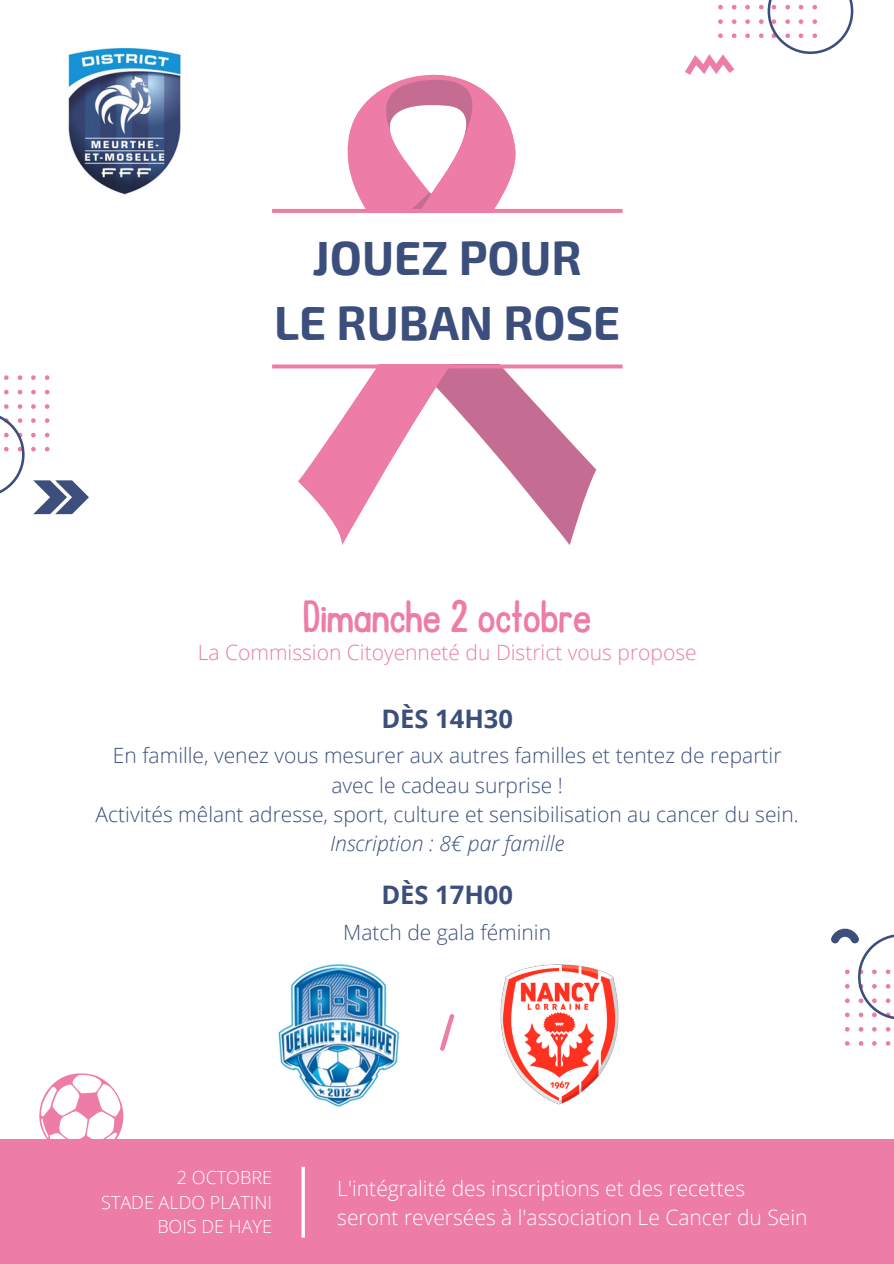
<style>
.page{position:relative;width:894px;height:1264px;background:#fff}
.page>*{position:absolute;margin:0;border:0;box-sizing:border-box;transform-origin:0 0}
.t1{font:54px "Ballpoint";color:#ed7ca7}
.t2{font:48px "Ballpoint";color:#ed7ca7}
.t3{font:700 46.95px/65.1px "Exo 2";color:#3c4f7c;text-align:center}
.t4{font:700 25.5px "Open Sans";color:#3c4f7c}
.t5{font:300 21px/29.2px "Open Sans";color:#3c4f7c;text-align:center}
.t6{font:300 21px/29.2px "Open Sans";color:#fff}
.t7{font:300 21px "Open Sans";color:#ed7ca7}
.t8{font:italic 300 21px "Open Sans";color:#3c4f7c}
.t9{font:300 18px/24.8px "Open Sans";color:#fff;text-align:right}
</style>
<div class="page">
<img style="left:278px;top:964px;width:122px;height:143px">
<img style="left:68px;top:48px;width:113px;height:147px">
<svg style="left:347px;top:74px;width:169px;height:135px"></svg>
<svg style="left:298px;top:368px;width:298px;height:176px"></svg>
<hr style="left:272px;top:209px;width:350px;height:4px;background:#ed7ca7">
<svg style="left:272px;top:364px;width:350px;height:4px"></svg>
<img style="left:500px;top:964px;width:118px;height:140px">
<div style="left:0;top:1139px;width:893px;height:124px;background:#ed7ca7"></div>
<svg style="left:718px;top:5px;width:4px;height:4px"></svg>
<svg style="left:718px;top:19px;width:4px;height:5px"></svg>
<svg style="left:718px;top:33px;width:4px;height:5px"></svg>
<svg style="left:731px;top:5px;width:5px;height:4px"></svg>
<svg style="left:731px;top:19px;width:5px;height:5px"></svg>
<svg style="left:731px;top:33px;width:5px;height:5px"></svg>
<svg style="left:745px;top:5px;width:4px;height:4px"></svg>
<svg style="left:745px;top:19px;width:4px;height:5px"></svg>
<svg style="left:745px;top:33px;width:4px;height:5px"></svg>
<svg style="left:4px;top:375px;width:5px;height:5px"></svg>
<svg style="left:4px;top:390px;width:5px;height:4px"></svg>
<svg style="left:18px;top:375px;width:4px;height:5px"></svg>
<svg style="left:18px;top:390px;width:4px;height:4px"></svg>
<svg style="left:31px;top:375px;width:5px;height:5px"></svg>
<svg style="left:31px;top:390px;width:5px;height:4px"></svg>
<svg style="left:31px;top:404px;width:5px;height:5px"></svg>
<svg style="left:31px;top:418px;width:5px;height:5px"></svg>
<svg style="left:31px;top:433px;width:5px;height:4px"></svg>
<svg style="left:31px;top:447px;width:5px;height:4px"></svg>
<svg style="left:45px;top:375px;width:4px;height:5px"></svg>
<svg style="left:45px;top:390px;width:4px;height:4px"></svg>
<svg style="left:45px;top:404px;width:4px;height:5px"></svg>
<svg style="left:45px;top:418px;width:4px;height:5px"></svg>
<svg style="left:45px;top:433px;width:4px;height:4px"></svg>
<svg style="left:45px;top:447px;width:4px;height:4px"></svg>
<svg style="left:845px;top:1027px;width:4px;height:4px"></svg>
<svg style="left:845px;top:1041px;width:4px;height:4px"></svg>
<svg style="left:858px;top:1027px;width:5px;height:4px"></svg>
<svg style="left:858px;top:1041px;width:5px;height:4px"></svg>
<svg style="left:872px;top:1027px;width:4px;height:4px"></svg>
<svg style="left:872px;top:1041px;width:4px;height:4px"></svg>
<svg style="left:885px;top:1027px;width:5px;height:4px"></svg>
<svg style="left:885px;top:1041px;width:5px;height:4px"></svg>
<svg style="left:759px;top:0;width:94px;height:54px"></svg>
<svg style="left:0;top:404px;width:25px;height:90px"></svg>
<svg style="left:39px;top:1073px;width:85px;height:66px"></svg>
<svg style="left:685px;top:54px;width:49px;height:21px"></svg>
<svg style="left:831px;top:928px;width:62px;height:91px"></svg>
<svg style="left:33px;top:480px;width:56px;height:34px"></svg>
<svg style="left:301px;top:1166px;width:4px;height:71px"></svg>
<h3 class="t3" style="left:274px;top:223px;width:347px">JOUEZ POUR<br>LE RUBAN ROSE</h3>
<h2 class="t2" style="left:303px;top:594px;width:289px">Dimanche 2 octobre</h2>
<p class="t7" style="left:198px;top:637px;width:500px">La Commission Citoyenneté du District vous propose</p>
<p class="t4" style="left:381px;top:700px;width:133px">DÈS 14H30</p>
<p class="t5" style="left:96px;top:740px;width:704px">En famille, venez vous mesurer aux autres familles et tentez de repartir avec le cadeau surprise !<br>Activités mêlant adresse, sport, culture et sensibilisation au cancer du sein.</p>
<p class="t8" style="left:330px;top:829px;width:235px">Inscription : 8€ par famille</p>
<p class="t4" style="left:381px;top:877px;width:133px">DÈS 17H00</p>
<p class="t5" style="left:343px;top:917px;width:209px">Match de gala féminin</p>
<p class="t9" style="left:101px;top:1164px;width:172px">2 OCTOBRE<br>STADE ALDO PLATINI<br>BOIS DE HAYE</p>
<h1 class="t1" style="left:439px;top:1006px;width:18px">/</h1>
<p class="t6" style="left:337px;top:1172px;width:471px">L'intégralité des inscriptions et des recettes seront reversées à l'association Le Cancer du Sein</p>
</div>
